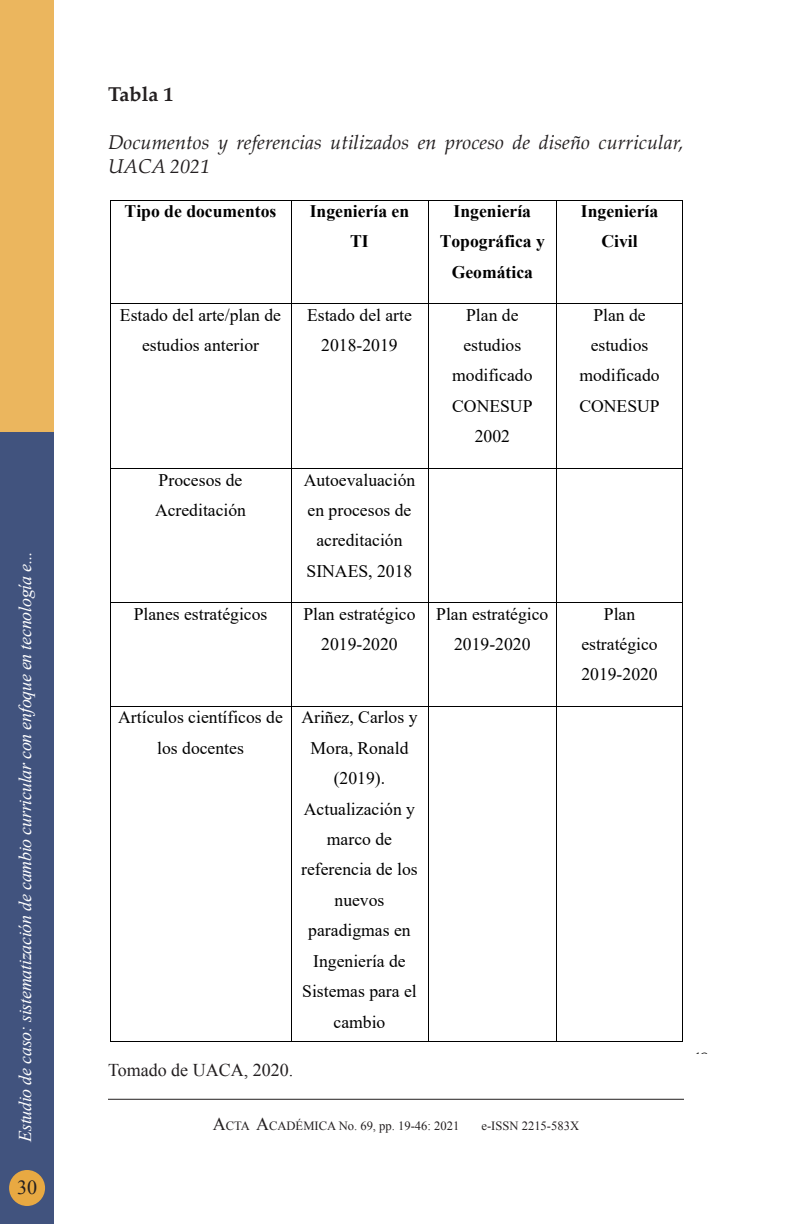
<style>
.page{position:relative;width:792px;height:1224px;background:#fff}
.page>*{position:absolute;margin:0;border:0;box-sizing:border-box;transform-origin:0 0}
.List_Paragraph{font:italic 20px/24px "Palatino Linotype";color:#231f20}
.List_Paragraph-2{font:700 20px "Palatino Linotype";color:#231f20}
.t1{font:20px "Times New Roman";color:#231f20}
.t2{font:italic 18px "Times New Roman";letter-spacing:-.015em;color:#fff}
.t3{font:18px "Times New Roman";color:#231f20}
.t4{font:17.6px/30.4px "Times New Roman";color:#000;text-align:center}
.t5{font:700 17.6px/30.4px "Times New Roman";color:#000;text-align:center}
.t6{font:300 16.2px "Segoe UI";color:#000}
.t7{font:12.6px "Times New Roman";color:#231f20}
.s1{font-size:18px}
</style>
<div class="page">
<hr style="left:108px;top:1099px;width:576px;height:1px;background:#231f20">
<div style="left:0;top:432px;width:54px;height:792px;background:#41537e"></div>
<div style="left:0;top:0;width:54px;height:432px;background:#ebb65e"></div>
<div style="left:9px;top:1170px;width:36px;height:36px;background:#e8a942;border-radius:50%"></div>
<hr style="left:110px;top:200px;width:181px;height:1px;background:#000">
<hr style="left:292px;top:200px;width:136px;height:1px;background:#000">
<hr style="left:429px;top:200px;width:127px;height:1px;background:#000">
<hr style="left:557px;top:200px;width:126px;height:1px;background:#000">
<hr style="left:110px;top:200px;width:1px;height:103px;background:#000">
<hr style="left:291px;top:200px;width:1px;height:103px;background:#000">
<hr style="left:428px;top:200px;width:1px;height:103px;background:#000">
<hr style="left:556px;top:200px;width:1px;height:103px;background:#000">
<hr style="left:683px;top:200px;width:1px;height:103px;background:#000">
<hr style="left:110px;top:303px;width:181px;height:1px;background:#000">
<hr style="left:292px;top:303px;width:136px;height:1px;background:#000">
<hr style="left:429px;top:303px;width:127px;height:1px;background:#000">
<hr style="left:557px;top:303px;width:126px;height:1px;background:#000">
<hr style="left:110px;top:304px;width:1px;height:164px;background:#000">
<hr style="left:291px;top:304px;width:1px;height:164px;background:#000">
<hr style="left:428px;top:304px;width:1px;height:164px;background:#000">
<hr style="left:556px;top:304px;width:1px;height:164px;background:#000">
<hr style="left:683px;top:304px;width:1px;height:164px;background:#000">
<hr style="left:110px;top:468px;width:181px;height:1px;background:#000">
<hr style="left:292px;top:468px;width:136px;height:1px;background:#000">
<hr style="left:429px;top:468px;width:127px;height:1px;background:#000">
<hr style="left:557px;top:468px;width:126px;height:1px;background:#000">
<hr style="left:110px;top:469px;width:1px;height:133px;background:#000">
<hr style="left:291px;top:469px;width:1px;height:133px;background:#000">
<hr style="left:428px;top:469px;width:1px;height:133px;background:#000">
<hr style="left:556px;top:469px;width:1px;height:133px;background:#000">
<hr style="left:683px;top:469px;width:1px;height:133px;background:#000">
<hr style="left:110px;top:602px;width:181px;height:1px;background:#000">
<hr style="left:292px;top:602px;width:136px;height:1px;background:#000">
<hr style="left:429px;top:602px;width:127px;height:1px;background:#000">
<hr style="left:557px;top:602px;width:126px;height:1px;background:#000">
<hr style="left:110px;top:603px;width:1px;height:103px;background:#000">
<hr style="left:291px;top:603px;width:1px;height:103px;background:#000">
<hr style="left:428px;top:603px;width:1px;height:103px;background:#000">
<hr style="left:556px;top:603px;width:1px;height:103px;background:#000">
<hr style="left:683px;top:603px;width:1px;height:103px;background:#000">
<hr style="left:110px;top:706px;width:181px;height:1px;background:#000">
<hr style="left:292px;top:706px;width:136px;height:1px;background:#000">
<hr style="left:429px;top:706px;width:127px;height:1px;background:#000">
<hr style="left:557px;top:706px;width:126px;height:1px;background:#000">
<hr style="left:110px;top:707px;width:1px;height:335px;background:#000">
<hr style="left:110px;top:1042px;width:181px;height:1px;background:#000">
<hr style="left:291px;top:707px;width:1px;height:335px;background:#000">
<hr style="left:292px;top:1042px;width:136px;height:1px;background:#000">
<hr style="left:428px;top:707px;width:1px;height:335px;background:#000">
<hr style="left:429px;top:1042px;width:127px;height:1px;background:#000">
<hr style="left:556px;top:707px;width:1px;height:335px;background:#000">
<hr style="left:557px;top:1042px;width:126px;height:1px;background:#000">
<hr style="left:683px;top:707px;width:1px;height:335px;background:#000">
<p class="t2" style="left:13px;top:1142px;width:592px;rotate:-90deg">Estudio de caso: sistematización de cambio curricular con enfoque en tecnología e...</p>
<p class="t1" style="left:17px;top:1174px;width:21px">30</p>
<p class="List_Paragraph-2" style="left:108px;top:80px;width:67px">Tabla 1</p>
<p class="List_Paragraph" style="left:108px;top:129px;width:577px">Documentos y referencias utilizados en proceso de diseño curricular,<br>UACA 2021</p>
<p class="t5" style="left:136px;top:122px;width:59px">Tabla 1</p>
<p class="t5" style="left:125px;top:195px;width:153px">Tipo de documentos</p>
<p class="t5" style="left:310px;top:195px;width:101px">Ingeniería en<br>TI</p>
<p class="t5" style="left:440px;top:195px;width:107px">Ingeniería<br>Topográfica y<br>Geomática</p>
<p class="t5" style="left:581px;top:195px;width:79px">Ingeniería<br>Civil</p>
<p class="t4" style="left:120px;top:299px;width:163px">Estado del arte/plan de estudios anterior</p>
<p class="t4" style="left:307px;top:299px;width:106px">Estado del arte<br>2018-2019</p>
<p class="t4" style="left:452px;top:299px;width:82px">Plan de estudios modificado<br>CONESUP<br>2002</p>
<p class="t4" style="left:579px;top:299px;width:82px">Plan de estudios modificado<br>CONESUP</p>
<p class="t4" style="left:155px;top:464px;width:93px;text-align:left">Procesos de<br>Acreditación</p>
<p class="t4" style="left:304px;top:464px;width:113px">Autoevaluación en procesos de acreditación<br>SINAES, 2018</p>
<p class="t4" style="left:134px;top:598px;width:135px">Planes estratégicos</p>
<p class="t4" style="left:303px;top:598px;width:114px">Plan estratégico<br>2019-2020</p>
<p class="t4" style="left:436px;top:598px;width:114px">Plan estratégico<br>2019-2020</p>
<p class="t4" style="left:581px;top:598px;width:78px">Plan estratégico<br>2019-2020</p>
<p class="t4" style="left:118px;top:702px;width:166px">Artículos científicos de los docentes</p>
<p class="t4" style="left:301px;top:702px;width:118px">Ariñez, Carlos y<br>Mora, Ronald (2019).<br>Actualización y marco de referencia de los nuevos paradigmas en<br>Ingeniería de<br>Sistemas para el cambio</p>
<p class="t3" style="left:108px;top:1058px;width:187px">Tomado de UACA, 2020.</p>
<p class="t6" style="left:695px;top:1043px;width:16px">12</p>
<p class="t7" style="left:213px;top:1118px;width:248px"><span class="s1">A</span>CTA <span class="s1">A</span>CADÉMICA No. 69, pp. 19-46: 2021</p>
<p class="t7" style="left:481px;top:1118px;width:99px">e-ISSN 2215-583X</p>
</div>
